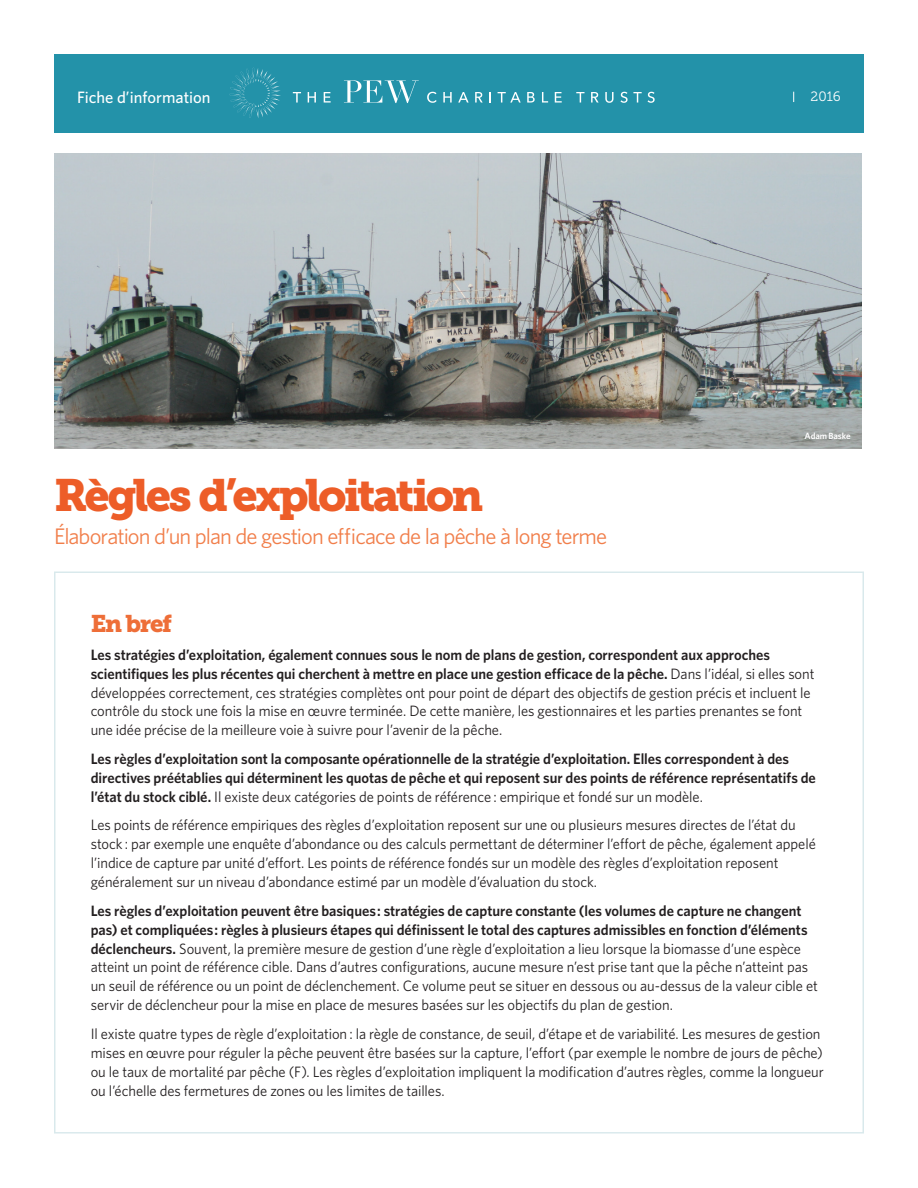
<style>
.page{position:relative;width:918px;height:1188px;background:#fff}
.page>*{position:absolute;margin:0;border:0;box-sizing:border-box;transform-origin:0 0}
.Main_Title{font:45px "Museo Slab 900";letter-spacing:-.065em;color:#ed5d28}
.t1{font:24px "Museo Slab 900";letter-spacing:-.055em;color:#ee6e38}
.Main_Title_Subhead{font:22.5px "Whitney";letter-spacing:-.04em;color:#f17e4a}
.t2{font:500 16.5px "Whitney";color:#fff}
.Body{font:15px/18.9px "Whitney";letter-spacing:-.005em;color:#231f20}
.Body-2{font:600 15px/18.9px "Whitney";letter-spacing:-.005em;color:#231f20}
.t3{font:13.5px "Museo Slab 300";color:#fff}
.Photo_credit{font:600 9px "Whitney";letter-spacing:-.01em;color:#fff}
.s1{font-weight:600}
.s2{font-weight:400}
</style>
<div class="page">
<div style="left:54px;top:54px;width:810px;height:78px;background:#2392a9"></div>
<svg style="left:229px;top:68px;width:52px;height:50px"></svg>
<svg style="left:293px;top:92px;width:8px;height:11px"></svg>
<svg style="left:308px;top:92px;width:8px;height:11px"></svg>
<svg style="left:324px;top:92px;width:7px;height:11px"></svg>
<svg style="left:427px;top:92px;width:10px;height:11px"></svg>
<svg style="left:443px;top:92px;width:9px;height:11px"></svg>
<svg style="left:458px;top:92px;width:11px;height:11px"></svg>
<svg style="left:475px;top:92px;width:8px;height:11px"></svg>
<svg style="left:489px;top:92px;width:2px;height:11px"></svg>
<svg style="left:498px;top:92px;width:23px;height:11px"></svg>
<svg style="left:527px;top:92px;width:8px;height:11px"></svg>
<svg style="left:542px;top:92px;width:6px;height:11px"></svg>
<svg style="left:555px;top:92px;width:7px;height:11px"></svg>
<svg style="left:576px;top:92px;width:8px;height:11px"></svg>
<svg style="left:591px;top:92px;width:8px;height:11px"></svg>
<svg style="left:605px;top:92px;width:9px;height:11px"></svg>
<svg style="left:620px;top:92px;width:22px;height:11px"></svg>
<svg style="left:648px;top:92px;width:7px;height:11px"></svg>
<svg style="left:344px;top:80px;width:75px;height:23px"></svg>
<img style="left:54px;top:153px;width:807px;height:296px">
<p class="t2" style="left:77px;top:86px;width:135px">Fiche d’information</p>
<p class="Main_Title" style="left:54px;top:469px;width:431px">Règles d’exploitation</p>
<p class="Main_Title_Subhead" style="left:54px;top:521px;width:555px">Élaboration d’un plan de gestion efficace de la pêche à long terme</p>
<p class="t3" style="left:811px;top:89px;width:32px">2016</p>
<p class="Photo_credit" style="left:805px;top:430px;width:48px">Adam Baske</p>
<h1 class="t1" style="left:91px;top:609px;width:83px">En bref</h1>
<p class="Body" style="left:91px;top:645px;width:725px"><span class="s1">Les stratégies d’exploitation, également connues sous le nom de plans de gestion, correspondent aux approches scientifiques les plus récentes qui cherchent à mettre en place une gestion efficace de la pêche.</span> Dans l’idéal, si elles sont développées correctement, ces stratégies complètes ont pour point de départ des objectifs de gestion précis et incluent le contrôle du stock une fois la mise en œuvre terminée. De cette manière, les gestionnaires et les parties prenantes se font une idée précise de la meilleure voie à suivre pour l’avenir de la pêche.</p>
<p class="Body-2" style="left:91px;top:749px;width:727px">Les règles d’exploitation sont la composante opérationnelle de la stratégie d’exploitation. Elles correspondent à des directives préétablies qui déterminent les quotas de pêche et qui reposent sur des points de référence représentatifs de l’état du stock ciblé. <span class="s2">Il existe deux catégories de points de référence : empirique et fondé sur un modèle.</span></p>
<p class="Body" style="left:91px;top:815px;width:727px">Les points de référence empiriques des règles d’exploitation reposent sur une ou plusieurs mesures directes de l’état du stock : par exemple une enquête d’abondance ou des calculs permettant de déterminer l’effort de pêche, également appelé l’indice de capture par unité d’effort. Les points de référence fondés sur un modèle des règles d’exploitation reposent généralement sur un niveau d’abondance estimé par un modèle d’évaluation du stock.</p>
<p class="Body" style="left:91px;top:901px;width:729px"><span class="s1">Les règles d’exploitation peuvent être basiques : stratégies de capture constante (les volumes de capture ne changent pas) et compliquées : règles à plusieurs étapes qui définissent le total des captures admissibles en fonction d’éléments déclencheurs.</span> Souvent, la première mesure de gestion d’une règle d’exploitation a lieu lorsque la biomasse d’une espèce atteint un point de référence cible. Dans d’autres configurations, aucune mesure n’est prise tant que la pêche n’atteint pas un seuil de référence ou un point de déclenchement. Ce volume peut se situer en dessous ou au-dessus de la valeur cible et servir de déclencheur pour la mise en place de mesures basées sur les objectifs du plan de gestion.</p>
<p class="Body" style="left:91px;top:1024px;width:734px">Il existe quatre types de règle d’exploitation : la règle de constance, de seuil, d’étape et de variabilité. Les mesures de gestion mises en œuvre pour réguler la pêche peuvent être basées sur la capture, l’effort (par exemple le nombre de jours de pêche) ou le taux de mortalité par pêche (F). Les règles d’exploitation impliquent la modification d’autres règles, comme la longueur ou l’échelle des fermetures de zones ou les limites de tailles.</p>
</div>
